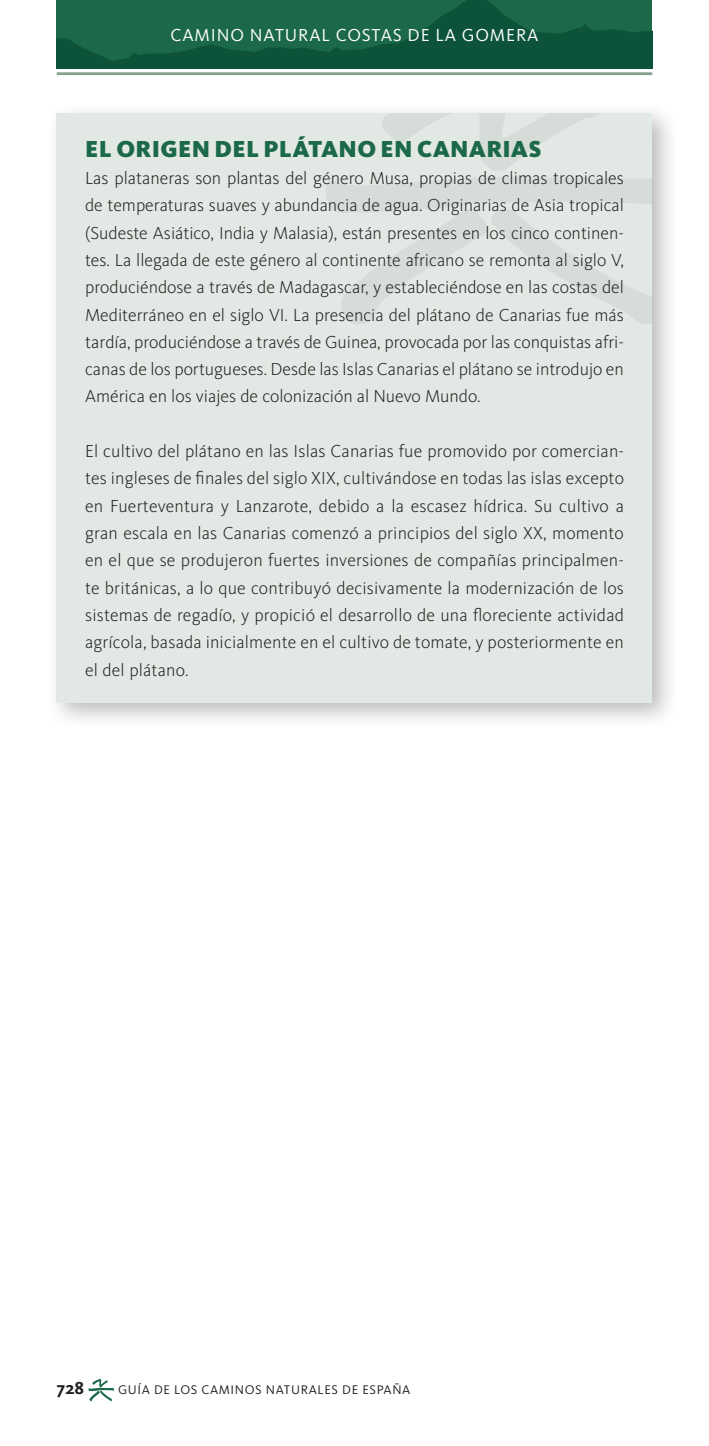
<style>
.page{position:relative;width:709px;height:1446px;background:#fff}
.page>*{position:absolute;margin:0;border:0;box-sizing:border-box;transform-origin:0 0}
.TEXTO_GENERAL{font:900 24px "Kievit";letter-spacing:.01em;color:#1b6949}
.TEXTO_GENERAL-2{font:300 18px/27.4px "Kievit OT";color:#231f20;text-align:justify}
.t1{font:18px "Kievit OT";letter-spacing:.05em;color:#fff}
.t2{font:700 18px "Kievit";color:#231f20}
.t3{font:13px "Kievit OT";letter-spacing:.05em;color:#231f20}
</style>
<div class="page">
<img style="left:57px;top:0;width:595px;height:68px">
<hr style="left:57px;top:72px;width:595px;height:3px;background:#87a18f">
<img style="left:88px;top:1379px;width:26px;height:23px">
<hr style="left:708px;top:0;width:1px;height:159px;background:#1b6949">
<div style="left:46px;top:103px;width:633px;height:627px;background:#231f20;opacity:.3"></div>
<div style="left:57px;top:113px;width:595px;height:590px;background:#e2e8e3"></div>
<p class="t1" style="left:170px;top:24px;width:369px">CAMINO NATURAL COSTAS DE LA GOMERA</p>
<p class="TEXTO_GENERAL" style="left:85px;top:134px;width:458px">EL ORIGEN DEL PLÁTANO EN CANARIAS</p>
<p class="TEXTO_GENERAL-2" style="left:85px;top:164px;width:540px">Las plataneras son plantas del género Musa, propias de climas tropicales de temperaturas suaves y abundancia de agua. Originarias de Asia tropical (Sudeste Asiático, India y Malasia), están presentes en los cinco continen&shy;tes. La llegada de este género al continente africano se remonta al siglo V, produciéndose a través de Madagascar, y estableciéndose en las costas del Mediterráneo en el siglo VI. La presencia del plátano de Canarias fue más tardía, produciéndose a través de Guinea, provocada por las conquistas afri&shy;canas de los portugueses. Desde las Islas Canarias el plátano se introdujo en América en los viajes de colonización al Nuevo Mundo.</p>
<p class="TEXTO_GENERAL-2" style="left:85px;top:437px;width:540px">El cultivo del plátano en las Islas Canarias fue promovido por comercian&shy;tes ingleses de finales del siglo XIX, cultivándose en todas las islas excepto en Fuerteventura y Lanzarote, debido a la escasez hídrica. Su cultivo a gran escala en las Canarias comenzó a principios del siglo XX, momento en el que se produjeron fuertes inversiones de compañías principalmen&shy;te británicas, a lo que contribuyó decisivamente la modernización de los sistemas de regadío, y propició el desarrollo de una floreciente actividad agrícola, basada inicialmente en el cultivo de tomate, y posteriormente en el del plátano.</p>
<p class="t2" style="left:57px;top:1377px;width:29px">728</p>
<p class="t3" style="left:118px;top:1381px;width:294px">GUÍA DE LOS CAMINOS NATURALES DE ESPAÑA</p>
</div>
